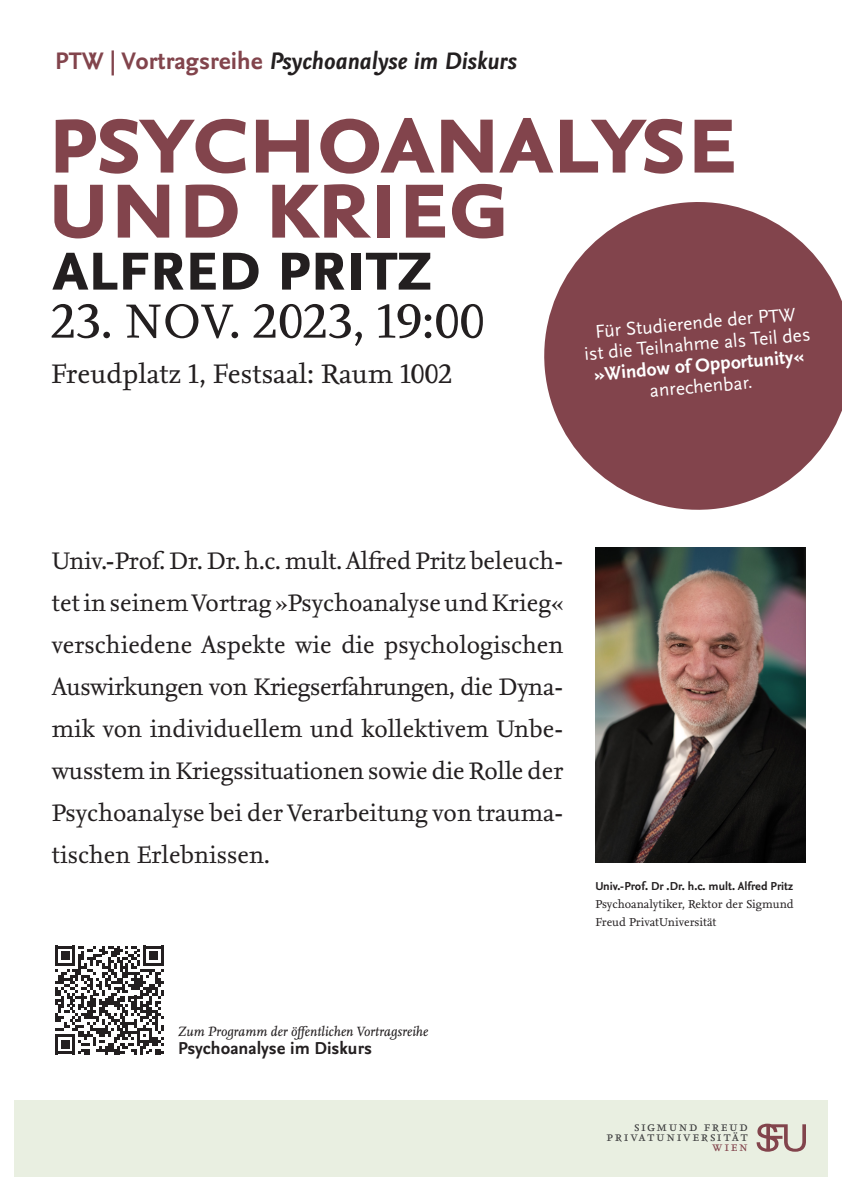
<style>
.page{position:relative;width:842px;height:1191px;background:#fff}
.page>*{position:absolute;margin:0;border:0;box-sizing:border-box;transform-origin:0 0}
.t1{font:700 110px "Nexus Sans Pro";letter-spacing:-.04em;color:#82444c}
.t2{font:700 75px "Scala Sans Pro";letter-spacing:-.04em;color:#231f20}
.t3{font:50px "Nexus Serif Pro";color:#231f20}
.t4{font:28px "Nexus Serif Pro";color:#231f20}
.t5{font:25px/42px "Nexus Serif Pro";color:#231f20;text-align:justify}
.t6{font:italic 700 25px "Nexus Sans Pro";color:#231f20}
.t7{font:19.3px "Scala Sans Pro";color:#fff}
.t8{font:700 19.3px "Scala Sans Pro";color:#fff}
.t9{font:700 18px "Nexus Sans Pro";color:#231f20}
.t10{font:italic 14px "Nexus Serif Pro";color:#231f20}
.t11{font:13.6px "Nexus Serif Pro";letter-spacing:.115em;color:#3e3e3f}
.t12{font:13.6px "Nexus Serif Pro";color:#82444c}
.t13{font:12px/18px "Nexus Serif Pro";color:#231f20}
.t14{font:700 12px "Nexus Sans Pro";color:#231f20}
.s1{font-style:normal;color:#82444c}
</style>
<div class="page">
<div style="left:14px;top:1100px;width:814px;height:76px;background:#e9efe1"></div>
<svg style="left:757px;top:1123px;width:49px;height:28px"></svg>
<svg style="left:544px;top:202px;width:298px;height:308px;fill:#82444c"></svg>
<img style="left:595px;top:548px;width:211px;height:314px">
<svg style="left:55px;top:945px;width:109px;height:109px"></svg>
<p class="t6" style="left:55px;top:41px;width:462px"><span class="s1">PTW | Vortragsreihe</span> Psychoanalyse im Diskurs</p>
<p class="t1" style="left:45px;top:54px;width:695px">Psychoanalyse</p>
<p class="t1" style="left:45px;top:119px;width:468px">und Krieg</p>
<p class="t2" style="left:51px;top:222px;width:384px">Alfred Pritz</p>
<p class="t3" style="left:51px;top:284px;width:435px">23. NOV. 2023, 19:00</p>
<p class="t4" style="left:51px;top:353px;width:403px">Freudplatz 1, Festsaal: Raum 1002</p>
<p class="t7" style="left:594px;top:320px;width:203px;rotate:-5deg">Für Studierende der PTW</p>
<p class="t7" style="left:583px;top:343px;width:229px;rotate:-5deg">ist die Teilnahme als Teil des</p>
<p class="t8" style="left:593px;top:363px;width:212px;rotate:-5deg">»Window of Opportunity«</p>
<p class="t7" style="left:649px;top:380px;width:105px;rotate:-5deg">anrechenbar.</p>
<p class="t5" style="left:52px;top:538px;width:513px">Univ.-Prof. Dr. Dr. h.c. mult. Alfred Pritz beleuch&shy;tet in seinem Vortrag »Psychoanalyse und Krieg« verschiedene Aspekte wie die psychologischen Auswirkungen von Kriegserfahrungen, die Dyna&shy;mik von individuellem und kollektivem Unbe&shy;wusstem in Kriegssituationen sowie die Rolle der Psychoanalyse bei der Verarbeitung von trauma&shy;tischen Erlebnissen.</p>
<p class="t14" style="left:595px;top:876px;width:199px">Univ.-Prof. Dr .Dr. h.c. mult. Alfred Pritz</p>
<p class="t13" style="left:595px;top:894px;width:200px">Psychoanalytiker, Rektor der Sigmund<br>Freud PrivatUniversität</p>
<p class="t10" style="left:178px;top:1021px;width:251px">Zum Programm der öffentlichen Vortragsreihe</p>
<p class="t9" style="left:178px;top:1034px;width:195px">Psychoanalyse im Diskurs</p>
<p class="t11" style="left:634px;top:1116px;width:116px">SIGMUND FREUD</p>
<p class="t11" style="left:607px;top:1126px;width:143px">PRIVATUNIVERSITÄT</p>
<p class="t12" style="left:712px;top:1136px;width:21px">wien</p>
</div>
